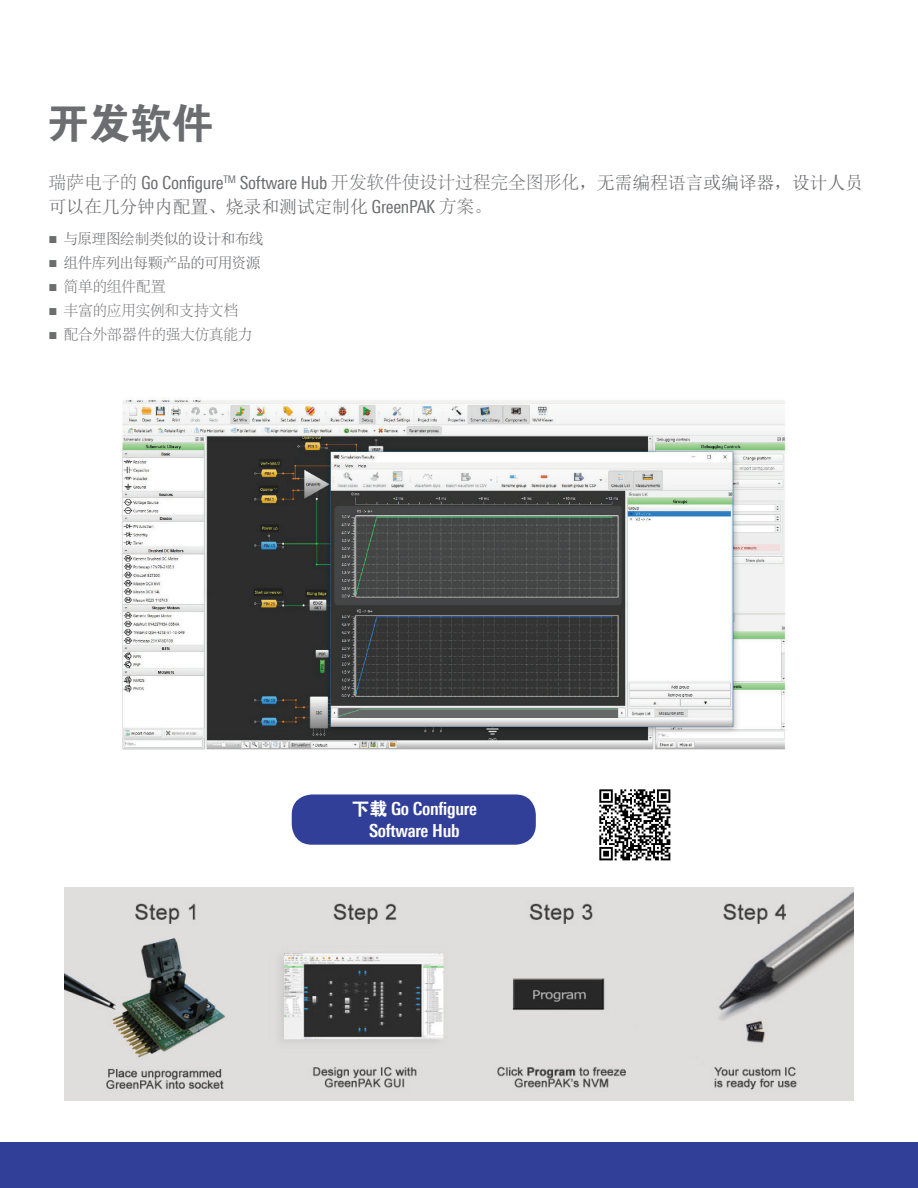
<style>
.page{position:relative;width:918px;height:1188px;background:#fff}
.page>*{position:absolute;margin:0;border:0;box-sizing:border-box;transform-origin:0 0}
.t1{font:42px "FZDHTK GBK1 0";color:#6c6d70}
.body_10_15_LinoUni{font:18px/24px "N Sim Sun";letter-spacing:-.015em;color:#6c6d70}
.body_10_15_LinoUni-2{font:700 18px/21.6px "Linotype Univers 620 Cn";letter-spacing:-.015em;color:#fff;text-align:center}
.t2{font:300 15px "Adobe Song Std";letter-spacing:-.035em;color:#6c6d70}
.t3{font:15px "N Sim Sun";letter-spacing:-.06em;color:#6c6d70}
.s1{font-family:"Adobe Song Std";font-weight:300}
.s2{font-family:"Linotype Univers 420 Cn"}
.s3{font-family:"Arial"}
.s4{font-family:"Arial";font-weight:400}
.s5{font-family:"FZDHTK GBK1 0";font-weight:400}
</style>
<div class="page">
<div style="left:292px;top:794px;width:244px;height:51px;background:#323f99;border-radius:20px"></div>
<div style="left:0;top:1143px;width:918px;height:45px;background:#323f99"></div>
<img style="left:122px;top:399px;width:664px;height:351px">
<img style="left:64px;top:887px;width:790px;height:214px">
<img style="left:599px;top:789px;width:72px;height:72px">
<p class="t1" style="left:47px;top:101px;width:168px">开发软件</p>
<p class="body_10_15_LinoUni" style="left:49px;top:170px;width:816px"><span class="s1">瑞萨电子的</span> <span class="s2">Go Configure</span><sup>TM</sup> <span class="s2">Software Hub</span> <span class="s1">开发软件使设计过程完全图形化</span>，无需编程语言或编译器，设计人员可以在几分钟内配置、烧录和测试定制化 <span class="s2">GreenPAK</span> <span class="s1">方案</span>。</p>
<p class="t3" style="left:49px;top:231px;width:217px"><span class="s3">■</span> 与原理图绘制类似的设计和布线</p>
<p class="t3" style="left:49px;top:255px;width:214px"><span class="s3">■</span> 组件库列出每颗产品的可用资源</p>
<p class="t2" style="left:49px;top:278px;width:119px"><span class="s4">■</span> 简单的组件配置</p>
<p class="t2" style="left:49px;top:302px;width:192px"><span class="s4">■</span> 丰富的应用实例和支持文档</p>
<p class="t2" style="left:49px;top:326px;width:206px"><span class="s4">■</span> 配合外部器件的强大仿真能力</p>
<p class="body_10_15_LinoUni-2" style="left:352px;top:798px;width:127px"><span class="s5">下载</span> Go Configure<br>Software Hub</p>
</div>
